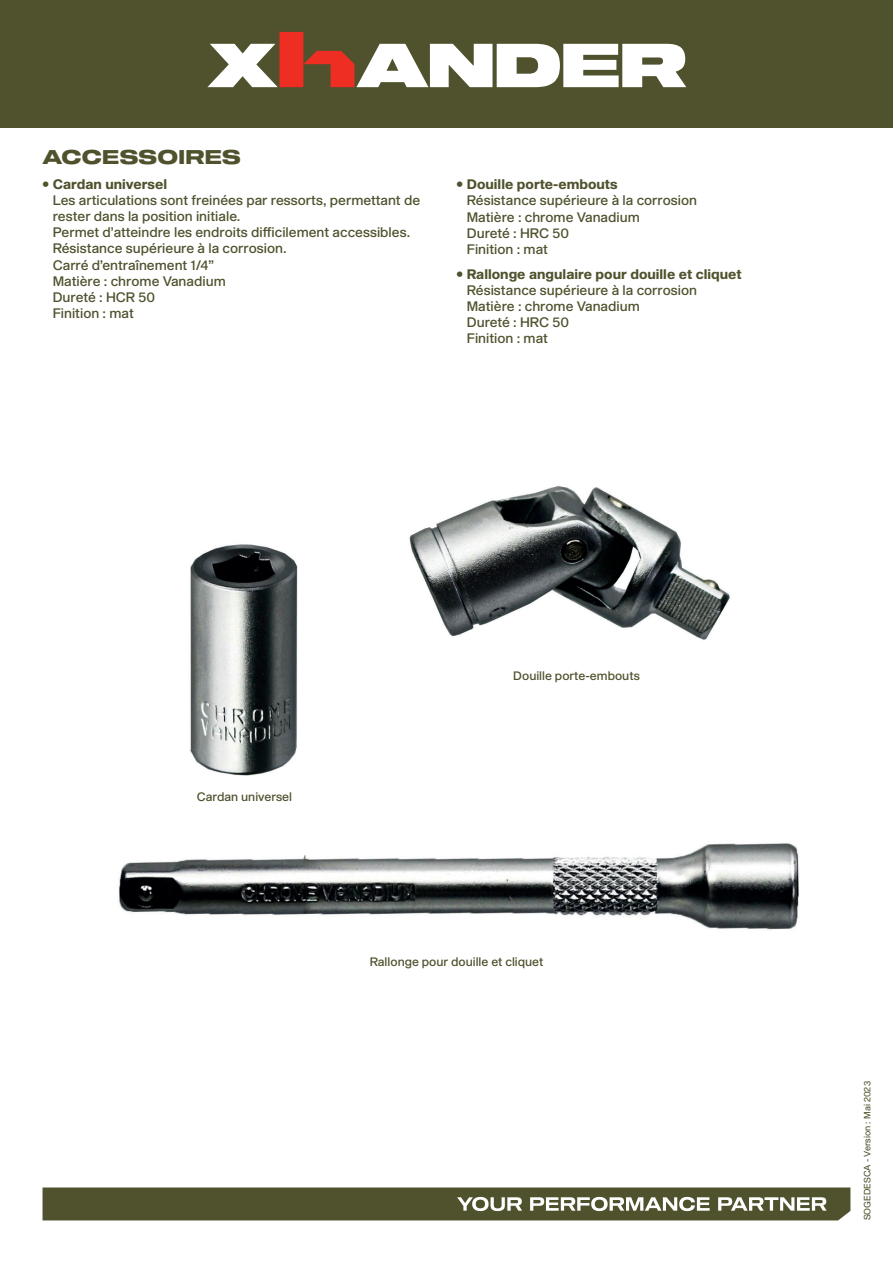
<style>
.page{position:relative;width:893px;height:1263px;background:#fff}
.page>*{position:absolute;margin:0;border:0;box-sizing:border-box;transform-origin:0 0}
.SsTitre{font:19.5px "Shapiro 75 Heavy Extd";letter-spacing:.01em;color:#50512d}
.Txt_courant{font:13.5px/16.2px "Shapiro 55 Middle";color:#50512d}
.Txt_courant-2{font:12px "Shapiro 55 Middle";color:#50512d}
.Txt_courant-3{font:9px "Shapiro 45 Welter";color:#50512d}
.s1{font-family:"Shapiro 75";font-weight:800}
</style>
<div class="page">
<svg style="left:43px;top:1187px;width:807px;height:33px;background:#636444"></svg>
<div style="left:0;top:0;width:893px;height:128px;background:#50512d"></div>
<svg style="left:207px;top:32px;width:479px;height:55px"></svg>
<img style="left:190px;top:544px;width:108px;height:232px">
<img style="left:409px;top:486px;width:321px;height:154px">
<img style="left:119px;top:843px;width:680px;height:87px">
<p class="SsTitre" style="left:43px;top:143px;width:200px">ACCESSOIRES</p>
<p class="Txt_courant" style="left:53px;top:176px;width:369px;text-indent:-10px"><span class="s1">• Cardan universel<br></span>Les articulations sont freinées par ressorts, permettant de rester dans la position initiale.<br>Permet d’atteindre les endroits difficilement accessibles.<br>Résistance supérieure laà corrosion.<br>Carré d’entraînement 1/4“<br>Matière : chrome Vanadium<br>Dureté : HCR 50<br>Finition : mat</p>
<p class="Txt_courant" style="left:467px;top:177px;width:232px;text-indent:-10px"><span class="s1">• Douille porte-embouts<br></span>Résistance supérieure laà corrosion<br>Matière : chrome Vanadium<br>Dureté : HRC 50<br>Finition : mat</p>
<p class="Txt_courant" style="left:467px;top:266px;width:276px;text-indent:-10px"><span class="s1">• Rallonge angulaire pour douille et cliquet<br></span>Résistance supérieure laà corrosion<br>Matière : chrome Vanadium<br>Dureté : HRC 50<br>Finition : mat</p>
<p class="Txt_courant-2" style="left:197px;top:788px;width:97px">Cardan universel</p>
<p class="Txt_courant-2" style="left:513px;top:668px;width:128px">Douille porte-embouts</p>
<p class="Txt_courant-2" style="left:370px;top:953px;width:175px">Rallonge pour douille et cliquet</p>
<p class="Txt_courant-3" style="left:861px;top:1220px;width:141px;rotate:-90deg">SOGEDESCA - Version : Mai 2023</p>
</div>
